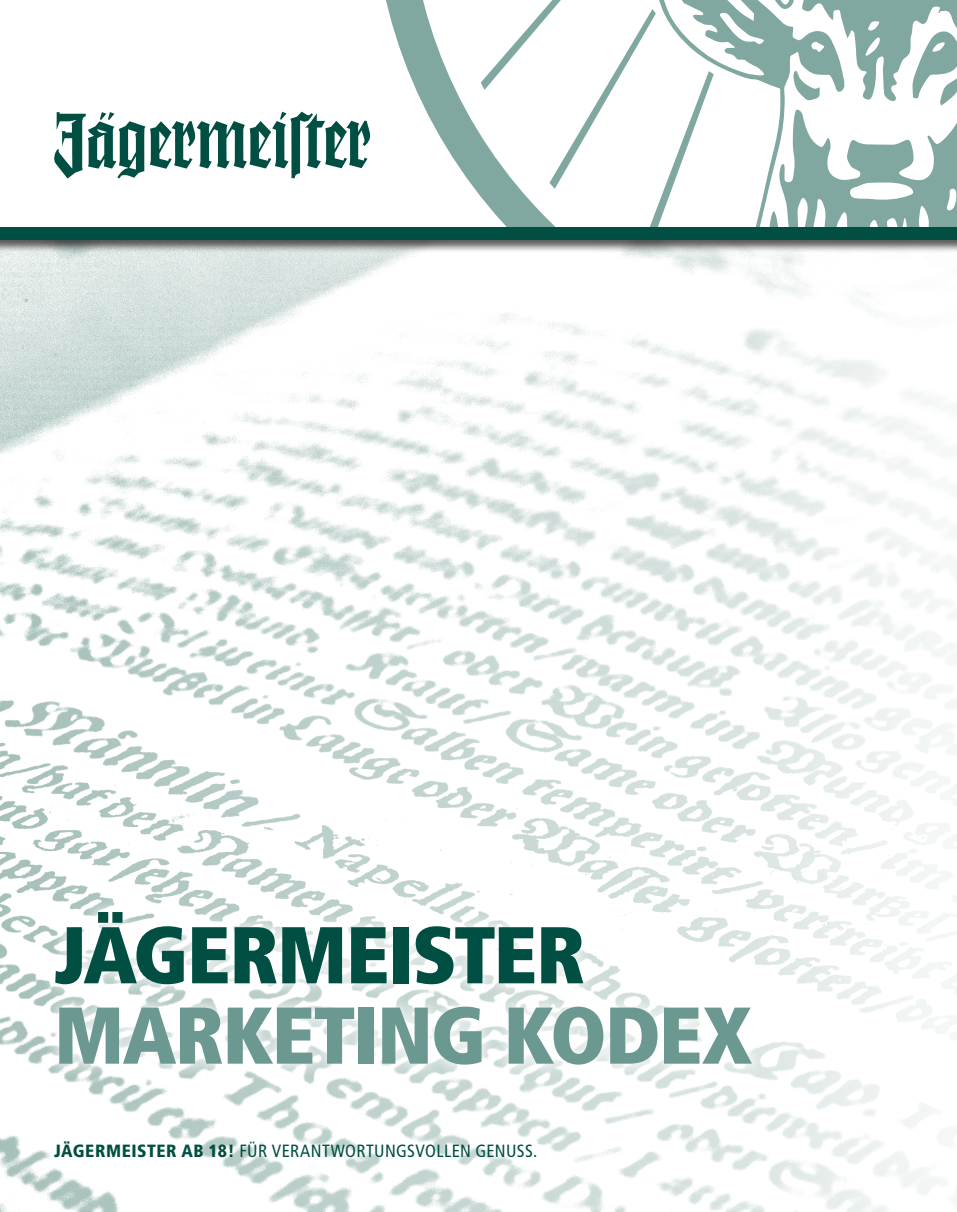
<style>
.page{position:relative;width:957px;height:1212px;background:#fff}
.page>*{position:absolute;margin:0;border:0;box-sizing:border-box;transform-origin:0 0}
.t1{font:900 condensed 80.33px "Frutiger";letter-spacing:-.02em;color:#6b9891}
.t2{font:900 condensed 80.33px "Frutiger";letter-spacing:-.015em;color:#004f42}
.t3{font:condensed 17.78px "Frutiger";letter-spacing:.02em;color:#004f42}
.s1{font-weight:900}
</style>
<div class="page">
<svg style="left:386px;top:0;width:95px;height:197px"></svg>
<svg style="left:481px;top:60px;width:19px;height:160px"></svg>
<svg style="left:500px;top:0;width:457px;height:227px"></svg>
<svg style="left:54px;top:112px;width:316px;height:67px"></svg>
<img style="left:0;top:254px;width:949px;height:958px">
<div style="left:0;top:227px;width:957px;height:27px;background:#231f20;opacity:.75"></div>
<div style="left:0;top:228px;width:957px;height:12px;background:#004f42"></div>
<div style="left:41px;top:897px;width:725px;height:182px;background:#fff;opacity:.75"></div>
<h1 class="t2" style="left:54px;top:906px;width:532px">JÄGERMEISTER</h1>
<h1 class="t1" style="left:54px;top:986px;width:699px">MARKETING KODEX</h1>
<p class="t3" style="left:54px;top:1140px;width:485px"><span class="s1">JÄGERMEISTER AB 18!</span> FÜR VERANTWORTUNGSVOLLEN GENUSS.</p>
</div>
